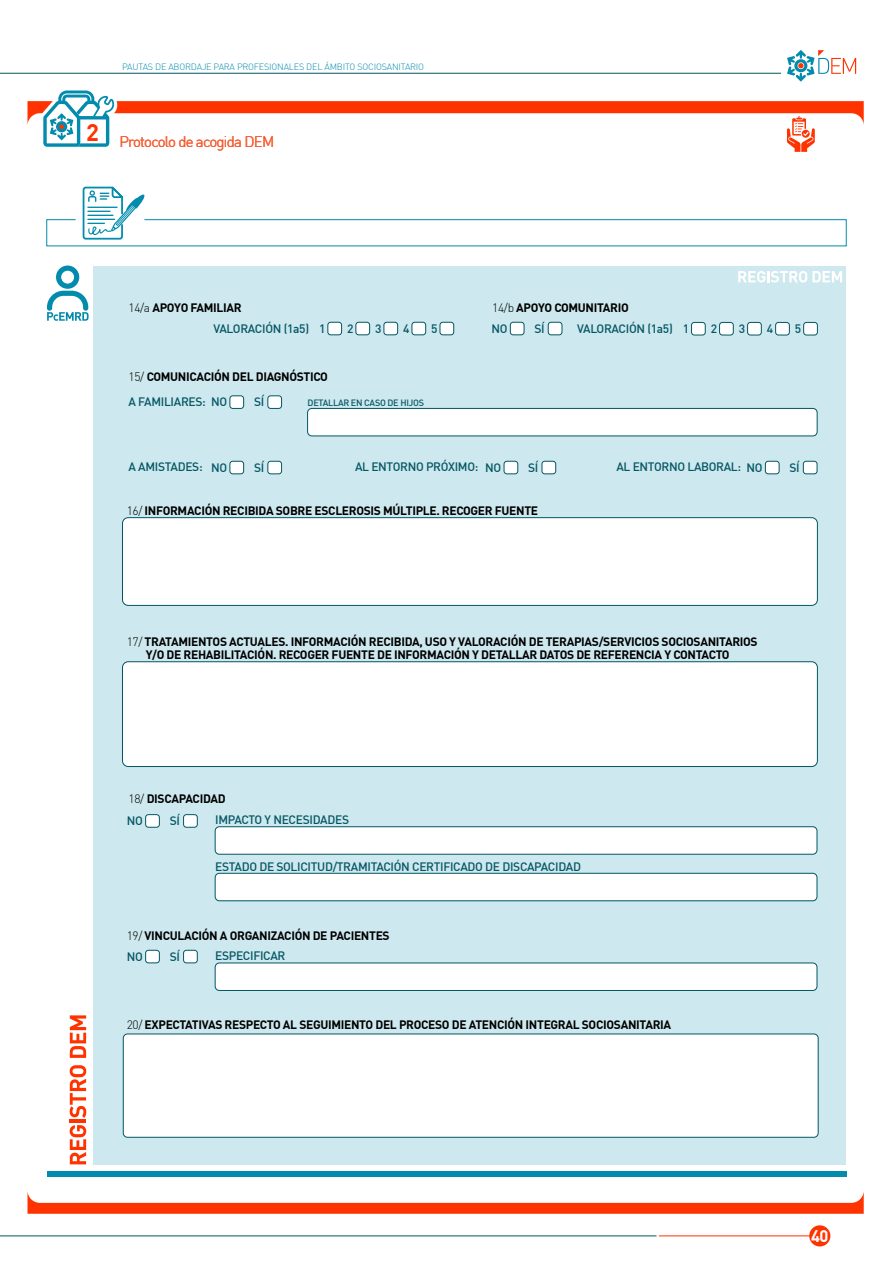
<style>
.page{position:relative;width:893px;height:1263px;background:#fff}
.page>*{position:absolute;margin:0;border:0;box-sizing:border-box;transform-origin:0 0}
.t1{font:700 16.5px "DIN Pro";color:#fff}
.t2{font:300 15px "DIN Pro";letter-spacing:-.05em;color:#e65f2a}
.t3{font:700 12px/20.5px "DIN Pro";letter-spacing:-.025em;color:#000}
.t4{font:500 12px/20.5px "DIN Pro";letter-spacing:-.025em;color:#045663}
.t5{font:300 9px "DIN Pro";letter-spacing:-.02em;color:#028bad}
.t6{font:500 9px "DIN Pro";letter-spacing:-.025em;color:#045663}
.s1{font-weight:300;color:#000}
.s2{font-weight:700;color:#000}
.s3{font-weight:300}
.s4{font-weight:500;color:#045663}
</style>
<div class="page">
<svg style="left:70px;top:1125px;width:16px;height:39px"></svg>
<hr style="left:70px;top:1119px;width:16px;height:4px;background:#f30">
<svg style="left:70px;top:1065px;width:16px;height:53px"></svg>
<svg style="left:70px;top:1015px;width:16px;height:43px"></svg>
<div style="left:47px;top:1172px;width:799px;height:5px;background:#028bad"></div>
<div style="left:94px;top:266px;width:752px;height:898px;background:#cde8ee"></div>
<svg style="left:47px;top:265px;width:42px;height:56px"></svg>
<svg style="left:738px;top:271px;width:104px;height:11px"></svg>
<div style="left:122px;top:518px;width:695px;height:87px;background:#fff;border-radius:6px"></div>
<div style="left:122px;top:517px;width:696px;height:89px;border:1px solid #045663;border-radius:6px"></div>
<div style="left:122px;top:662px;width:695px;height:104px;background:#fff;border-radius:6px"></div>
<div style="left:122px;top:661px;width:696px;height:106px;border:1px solid #045663;border-radius:6px"></div>
<div style="left:328px;top:322px;width:14px;height:13px;background:#fff;border-radius:3px"></div>
<div style="left:327px;top:322px;width:15px;height:13px;border:1px solid #045663;border-radius:3px"></div>
<div style="left:356px;top:322px;width:14px;height:13px;background:#fff;border-radius:3px"></div>
<div style="left:355px;top:322px;width:15px;height:13px;border:1px solid #045663;border-radius:3px"></div>
<div style="left:384px;top:322px;width:14px;height:13px;background:#fff;border-radius:3px"></div>
<div style="left:384px;top:322px;width:14px;height:13px;border:1px solid #045663;border-radius:3px"></div>
<div style="left:412px;top:322px;width:14px;height:13px;background:#fff;border-radius:3px"></div>
<div style="left:412px;top:322px;width:14px;height:13px;border:1px solid #045663;border-radius:3px"></div>
<div style="left:440px;top:322px;width:14px;height:13px;background:#fff;border-radius:3px"></div>
<div style="left:440px;top:322px;width:14px;height:13px;border:1px solid #045663;border-radius:3px"></div>
<div style="left:548px;top:322px;width:14px;height:13px;background:#fff;border-radius:3px"></div>
<div style="left:548px;top:322px;width:14px;height:13px;border:1px solid #045663;border-radius:3px"></div>
<div style="left:510px;top:322px;width:14px;height:13px;background:#fff;border-radius:3px"></div>
<div style="left:510px;top:322px;width:14px;height:13px;border:1px solid #045663;border-radius:3px"></div>
<div style="left:691px;top:322px;width:14px;height:13px;background:#fff;border-radius:3px"></div>
<div style="left:691px;top:322px;width:15px;height:13px;border:1px solid #045663;border-radius:3px"></div>
<div style="left:719px;top:322px;width:14px;height:13px;background:#fff;border-radius:3px"></div>
<div style="left:719px;top:322px;width:15px;height:13px;border:1px solid #045663;border-radius:3px"></div>
<div style="left:748px;top:322px;width:13px;height:13px;background:#fff;border-radius:3px"></div>
<div style="left:747px;top:322px;width:15px;height:13px;border:1px solid #045663;border-radius:3px"></div>
<div style="left:776px;top:322px;width:13px;height:13px;background:#fff;border-radius:3px"></div>
<div style="left:775px;top:322px;width:15px;height:13px;border:1px solid #045663;border-radius:3px"></div>
<div style="left:804px;top:322px;width:13px;height:13px;background:#fff;border-radius:3px"></div>
<div style="left:803px;top:322px;width:15px;height:13px;border:1px solid #045663;border-radius:3px"></div>
<div style="left:184px;top:950px;width:13px;height:13px;background:#fff;border-radius:3px"></div>
<div style="left:183px;top:950px;width:15px;height:13px;border:1px solid #045663;border-radius:3px"></div>
<div style="left:146px;top:950px;width:13px;height:13px;background:#fff;border-radius:3px"></div>
<div style="left:145px;top:950px;width:15px;height:13px;border:1px solid #045663;border-radius:3px"></div>
<svg style="left:214px;top:962px;width:604px;height:29px;background:#ecf2f3"></svg>
<div style="left:184px;top:815px;width:13px;height:12px;background:#fff;border-radius:3px"></div>
<div style="left:183px;top:814px;width:15px;height:14px;border:1px solid #045663;border-radius:3px"></div>
<div style="left:146px;top:815px;width:13px;height:12px;background:#fff;border-radius:3px"></div>
<div style="left:145px;top:814px;width:15px;height:14px;border:1px solid #045663;border-radius:3px"></div>
<svg style="left:214px;top:826px;width:604px;height:29px;background:#ecf2f3"></svg>
<svg style="left:214px;top:872px;width:604px;height:29px;background:#edf3f4"></svg>
<div style="left:268px;top:396px;width:14px;height:12px;background:#fff;border-radius:3px"></div>
<div style="left:267px;top:395px;width:15px;height:14px;border:1px solid #045663;border-radius:3px"></div>
<div style="left:230px;top:396px;width:14px;height:12px;background:#fff;border-radius:3px"></div>
<div style="left:230px;top:395px;width:14px;height:14px;border:1px solid #045663;border-radius:3px"></div>
<svg style="left:307px;top:408px;width:511px;height:29px;background:#ecf2f3"></svg>
<div style="left:268px;top:461px;width:14px;height:13px;background:#fff;border-radius:3px"></div>
<div style="left:267px;top:461px;width:15px;height:13px;border:1px solid #045663;border-radius:3px"></div>
<div style="left:230px;top:461px;width:14px;height:13px;background:#fff;border-radius:3px"></div>
<div style="left:230px;top:461px;width:14px;height:13px;border:1px solid #045663;border-radius:3px"></div>
<div style="left:542px;top:461px;width:14px;height:13px;background:#fff;border-radius:3px"></div>
<div style="left:542px;top:461px;width:14px;height:13px;border:1px solid #045663;border-radius:3px"></div>
<div style="left:504px;top:461px;width:14px;height:13px;background:#fff;border-radius:3px"></div>
<div style="left:504px;top:461px;width:14px;height:13px;border:1px solid #045663;border-radius:3px"></div>
<div style="left:803px;top:461px;width:14px;height:13px;background:#fff;border-radius:3px"></div>
<div style="left:803px;top:461px;width:14px;height:13px;border:1px solid #045663;border-radius:3px"></div>
<div style="left:765px;top:461px;width:14px;height:13px;background:#fff;border-radius:3px"></div>
<div style="left:765px;top:461px;width:14px;height:13px;border:1px solid #045663;border-radius:3px"></div>
<div style="left:123px;top:1034px;width:695px;height:103px;background:#fff;border-radius:4px"></div>
<div style="left:123px;top:1033px;width:695px;height:105px;border:1px solid #045663;border-radius:4px"></div>
<hr style="left:0;top:1235px;width:657px;height:1px;background:#045663">
<hr style="left:659px;top:1235px;width:161px;height:1px;background:#f30">
<hr style="left:0;top:73px;width:781px;height:1px;background:#045663">
<svg style="left:787px;top:50px;width:69px;height:32px"></svg>
<div style="left:809px;top:1225px;width:21px;height:21px;background:#f30;border-radius:50%"></div>
<svg style="left:28px;top:1191px;width:836px;height:23px"></svg>
<svg style="left:28px;top:90px;width:836px;height:62px"></svg>
<svg style="left:46px;top:186px;width:801px;height:61px"></svg>
<p class="t5" style="left:122px;top:61px;width:303px">PAUTAS DE ABORDAJE PARA PROFESIONALES DEL ÁMBITO SOCIOSANITARIO</p>
<p class="t2" style="left:86px;top:132px;width:190px"><sup>2</sup> Protocolo de acogida DEM</p>
<p class="t4" style="left:213px;top:297px;width:114px;text-indent:-85px"><span class="s1">14/a</span> <span class="s2">APOYO FAMILIAR<br></span>VALORACIÓN (1a5) 1</p>
<p class="t4" style="left:347px;top:318px;width:8px">2</p>
<p class="t4" style="left:375px;top:318px;width:8px">3</p>
<p class="t4" style="left:403px;top:318px;width:8px">4</p>
<p class="t4" style="left:431px;top:318px;width:8px">5</p>
<p class="t3" style="left:129px;top:364px;width:201px;line-height:24.3px"><span class="s3">15/</span> COMUNICACIÓN DEL DIAGNÓSTICO<br><span class="s4">A FAMILIARES: NO</span></p>
<p class="t4" style="left:254px;top:391px;width:12px">SÍ</p>
<p class="t6" style="left:308px;top:397px;width:118px">DETALLAR EN CASO DE HIJOS</p>
<p class="t3" style="left:491px;top:297px;width:139px"><span class="s3">14/b</span> APOYO COMUNITARIO<br><span class="s4">NO</span></p>
<p class="t4" style="left:534px;top:318px;width:12px">SÍ</p>
<p class="t4" style="left:577px;top:318px;width:114px">VALORACIÓN (1a5) 1</p>
<p class="t4" style="left:711px;top:318px;width:8px">2</p>
<p class="t4" style="left:739px;top:318px;width:8px">3</p>
<p class="t4" style="left:767px;top:318px;width:8px">4</p>
<p class="t4" style="left:795px;top:318px;width:8px">5</p>
<p class="t4" style="left:129px;top:456px;width:100px">A AMISTADES: NO</p>
<p class="t4" style="left:254px;top:457px;width:12px">SÍ</p>
<p class="t4" style="left:355px;top:456px;width:148px">AL ENTORNO PRÓXIMO: NO</p>
<p class="t4" style="left:528px;top:457px;width:12px">SÍ</p>
<p class="t4" style="left:616px;top:456px;width:148px">AL ENTORNO LABORAL: NO</p>
<p class="t4" style="left:789px;top:457px;width:12px">SÍ</p>
<p class="t3" style="left:127px;top:500px;width:413px"><span class="s3">16/</span> INFORMACIÓN RECIBIDA SOBRE ESCLEROSIS MÚLTIPLE. RECOGER FUENTE</p>
<p class="t3" style="left:146px;top:634px;width:613px;line-height:13.5px;text-indent:-19px"><span class="s3">17/</span> TRATAMIENTOS ACTUALES. INFORMACIÓN RECIBIDA, USO Y VALORACIÓN DE TERAPIAS/SERVICIOS SOCIOSANITARIOS<br>Y/O DE REHABILITACIÓN. RECOGER FUENTE DE INFORMACIÓN Y DETALLAR DATOS DE REFERENCIA Y CONTACTO</p>
<p class="t3" style="left:127px;top:787px;width:100px;line-height:22.4px"><span class="s3">18/</span> DISCAPACIDAD<br><span class="s4">NO</span></p>
<p class="t4" style="left:170px;top:810px;width:12px">SÍ</p>
<p class="t4" style="left:215px;top:809px;width:135px">IMPACTO Y NECESIDADES</p>
<p class="t4" style="left:215px;top:856px;width:367px">ESTADO DE SOLICITUD/TRAMITACIÓN CERTIFICADO DE DISCAPACIDAD</p>
<p class="t3" style="left:127px;top:925px;width:264px"><span class="s3">19/</span> VINCULACIÓN A ORGANIZACIÓN DE PACIENTES<br><span class="s4">NO</span></p>
<p class="t4" style="left:170px;top:946px;width:12px">SÍ</p>
<p class="t4" style="left:215px;top:945px;width:72px">ESPECIFICAR</p>
<p class="t3" style="left:127px;top:1014px;width:546px"><span class="s3">20/</span> EXPECTATIVAS RESPECTO AL SEGUIMIENTO DEL PROCESO DE ATENCIÓN INTEGRAL SOCIOSANITARIA</p>
<p class="t1" style="left:811px;top:1225px;width:19px">40</p>
</div>
